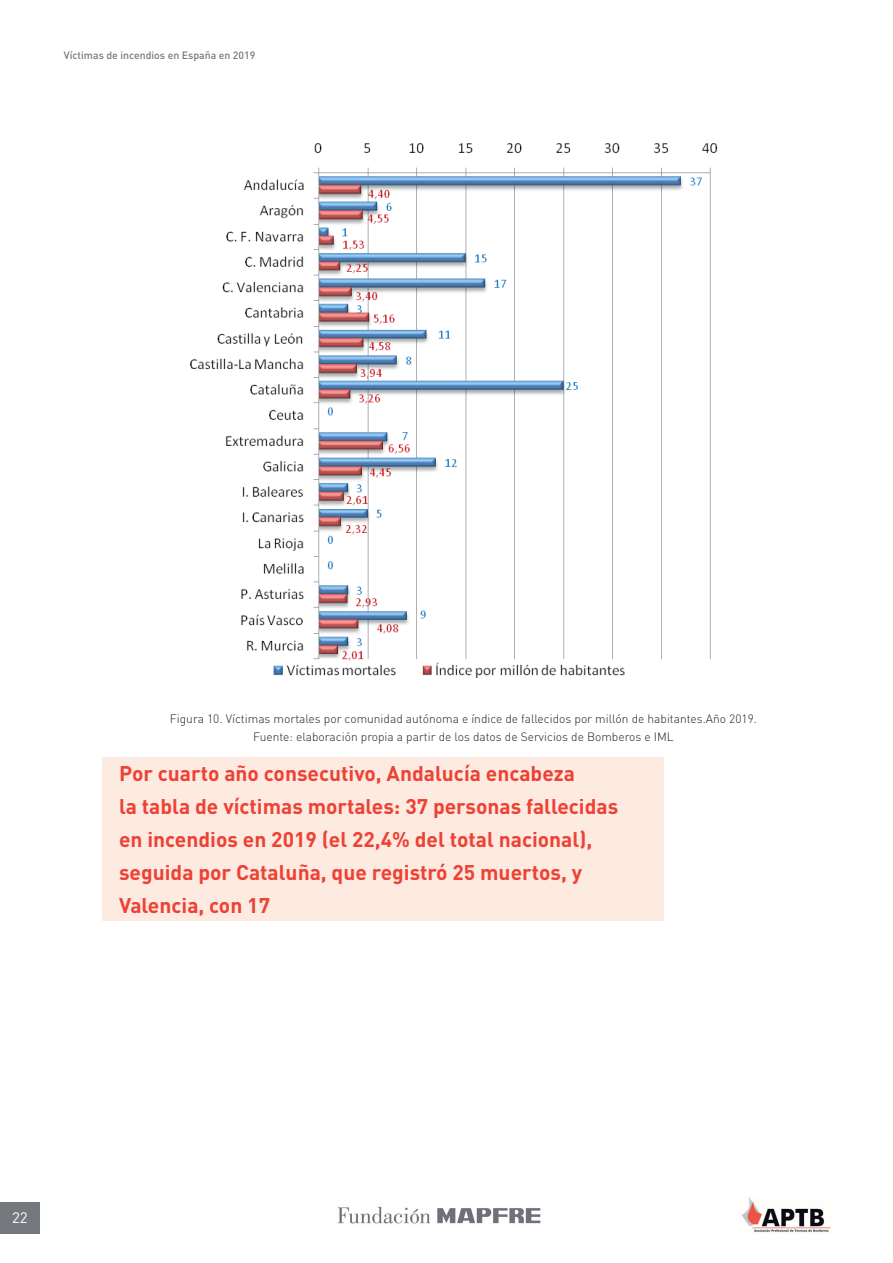
<style>
.page{position:relative;width:893px;height:1263px;background:#fff}
.page>*{position:absolute;margin:0;border:0;box-sizing:border-box;transform-origin:0 0}
.t1{font:700 21px/33px "DIN";color:#ee4134}
.t2{font:15px "DIN";color:#fff}
.t3{font:300 12px/17.5px "DIN";color:#231f20;text-align:center}
.t4{font:500 10.5px "DIN";color:#75787d}
</style>
<div class="page">
<div style="left:0;top:1202px;width:40px;height:32px;background:#75787d"></div>
<img style="left:337px;top:1206px;width:204px;height:18px">
<img style="left:741px;top:1197px;width:90px;height:36px">
<img style="left:190px;top:144px;width:528px;height:533px">
<div style="left:102px;top:757px;width:561px;height:164px;background:#fdeae1"></div>
<p class="t4" style="left:64px;top:49px;width:193px">Víctimas de incendios en España en 2019</p>
<p class="t3" style="left:170px;top:710px;width:589px">Figura 10. Víctimas mortales por comunidad autónoma e índice de fallecidos por millón de habitantes.Año 2019.<br>Fuente: elaboración propia a partir de los datos de Servicios de Bomberos e IML</p>
<p class="t1" style="left:119px;top:756px;width:501px">Por cuarto año consecutivo, Andalucía encabeza<br>la tabla de víctimas mortales: 37 personas fallecidas en incendios en 2019 (el 22,4% del total nacional), seguida por Cataluña, que registró 25 muertos, y Valencia, con 17</p>
<p class="t2" style="left:12px;top:1208px;width:17px">22</p>
</div>
